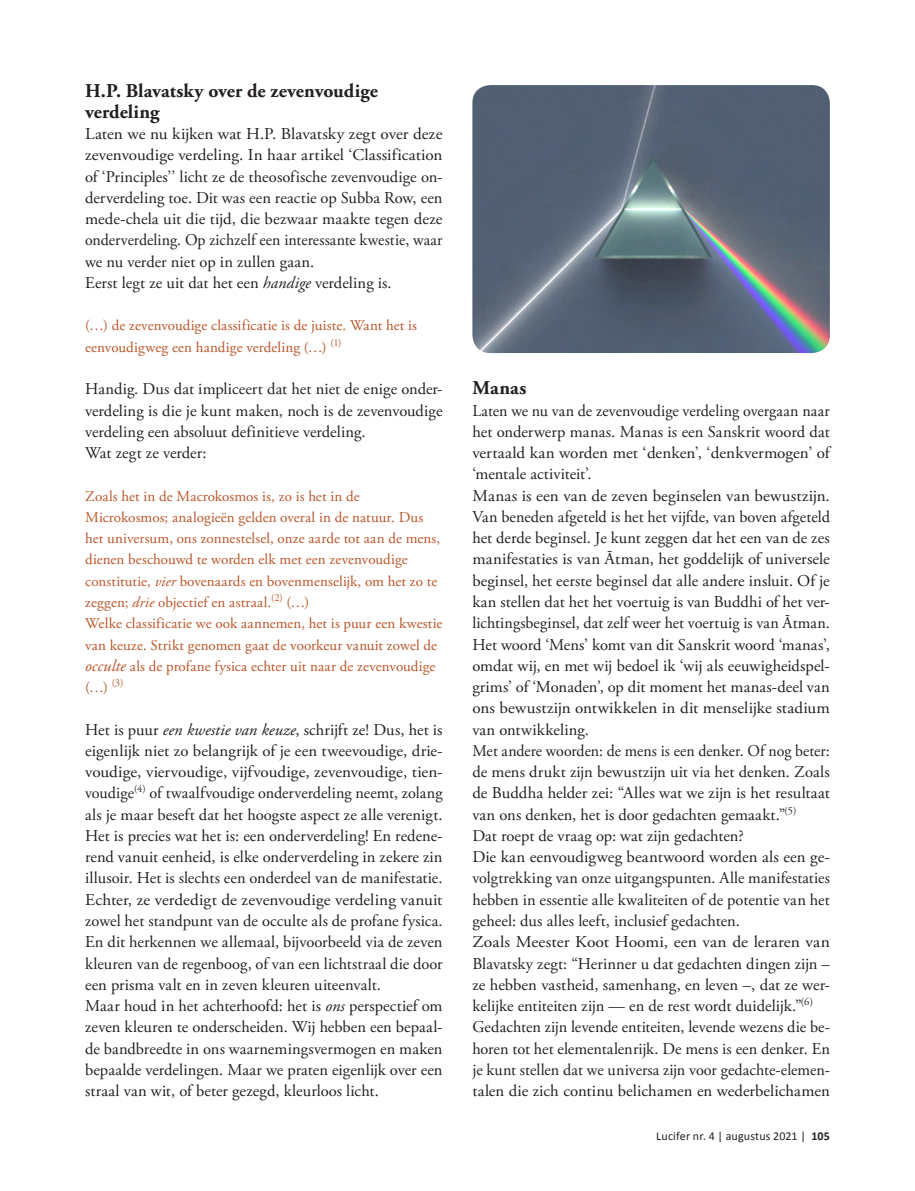
<style>
.page{position:relative;width:915px;height:1191px;background:#fff}
.page>*{position:absolute;margin:0;border:0;box-sizing:border-box;transform-origin:0 0}
.Artikel_-_tussenko{font:700 19.5px/21.3px "Adobe Garamond Pro";letter-spacing:.005em;color:#231f20}
.Artikel_-_plat_-_2{font:16.5px/21.3px "Adobe Garamond Pro";letter-spacing:.005em;color:#231f20;text-align:justify}
.Artikel_-_plat_-_2-2{font:16.5px/21.3px "Adobe Garamond Pro";letter-spacing:.005em;color:#231f20;text-align:justify;scale:1.04 1}
.Artikel_-_plat_-_2-3{font:16.5px/21.3px "Adobe Garamond Pro";letter-spacing:.005em;color:#231f20;text-align:justify;scale:.96 1}
.Artikel_-_plat_-_2-4{font:16.5px/21.3px "Adobe Garamond Pro";letter-spacing:.005em;color:#231f20;text-align:justify;scale:1.06 1}
.Artikel_-_citaat{font:15px/21.3px "Adobe Garamond Pro";letter-spacing:.005em;color:#b95529}
.t1{font:12px "Calibri";letter-spacing:.01em;color:#231f20}
.s1{font-style:italic}
.s2{font-style:italic;font-size:16.5px}
.s3{font-weight:700}
</style>
<div class="page">
<img style="left:472px;top:85px;width:357px;height:268px">
<p class="Artikel_-_tussenko" style="left:85px;top:80px;width:294px">H.P. Blavatsky over de zevenvoudige verdeling</p>
<p class="Artikel_-_plat_-_2-2" style="left:85px;top:124px;width:345px">Laten we nu kijken wat H.P. Blavatsky zegt over deze zevenvoudige verdeling. In haar artikel ‘Classification of ‘Principles’’ licht ze de theosofische zevenvoudige on&shy;derverdeling toe. Dit was een reactie op Subba Row, een mede-chela uit die tijd, die bezwaar maakte tegen deze onderverdeling. Op zichzelf een interessante kwestie, waar we nu verder niet op in zullen gaan.</p>
<p class="Artikel_-_plat_-_2" style="left:85px;top:273px;width:308px">Eerst legt ze uit dat het een <span class="s1">handige</span> verdeling is.</p>
<p class="Artikel_-_citaat" style="left:85px;top:316px;width:333px">(…) de zevenvoudige classificatie is de juiste. Want het is eenvoudigweg een handige verdeling (…) <sup>(1)</sup></p>
<p class="Artikel_-_plat_-_2" style="left:85px;top:379px;width:359px">Handig. Dus dat impliceert dat het niet de enige onder&shy;verdeling is die je kunt maken, noch is de zevenvoudige verdeling een absoluut definitieve verdeling.</p>
<p class="Artikel_-_plat_-_2" style="left:85px;top:443px;width:123px">Wat zegt ze verder:</p>
<p class="Artikel_-_citaat" style="left:85px;top:486px;width:356px">Zoals het in de Macrokosmos is, zo is het in de Microkosmos; analogieën gelden overal in de natuur. Dus het universum, ons zonnestelsel, onze aarde tot aan de mens, dienen beschouwd te worden elk met een zevenvoudige constitutie, <span class="s1">vier</span> bovenaards en bovenmenselijk, om het zo te zeggen; <span class="s1">drie</span> objectief en astraal.<sup>(2)</sup> (…)</p>
<p class="Artikel_-_citaat" style="left:85px;top:613px;width:359px">Welke classificatie we ook aannemen, het is puur een kwestie van keuze. Strikt genomen gaat de voorkeur vanuit zowel de <span class="s2">occulte</span> als de profane fysica echter uit naar de zevenvoudige (…) <sup>(3)</sup></p>
<p class="Artikel_-_plat_-_2" style="left:85px;top:719px;width:359px">Het is puur <span class="s1">een kwestie van keuze</span>, schrijft ze! Dus, het is eigenlijk niet zo belangrijk of je een tweevoudige, drie&shy;voudige, viervoudige, vijfvoudige, zevenvoudige, tien&shy;voudige<sup>(4)</sup> of twaalfvoudige onderverdeling neemt, zolang als je maar beseft dat het hoogste aspect ze alle verenigt.<br>Het is precies wat het is: een onderverdeling! En redene&shy;rend vanuit eenheid, is elke onderverdeling in zekere zin illusoir. Het is slechts een onderdeel van de manifestatie.</p>
<p class="Artikel_-_plat_-_2-2" style="left:85px;top:889px;width:345px">Echter, ze verdedigt de zevenvoudige verdeling vanuit zowel het standpunt van de occulte als de profane fysica.</p>
<p class="Artikel_-_plat_-_2" style="left:85px;top:932px;width:359px">En dit herkennen we allemaal, bijvoorbeeld via de zeven kleuren van de regenboog, of van een lichtstraal die door een prisma valt en in zeven kleuren uiteenvalt.</p>
<p class="Artikel_-_plat_-_2" style="left:85px;top:995px;width:359px">Maar houd in het achterhoofd: het is <span class="s1">ons</span> perspectief om zeven kleuren te onderscheiden. Wij hebben een bepaal&shy;de bandbreedte in ons waarnemingsvermogen en maken bepaalde verdelingen. Maar we praten eigenlijk over een straal van wit, of beter gezegd, kleurloos licht.</p>
<p class="Artikel_-_tussenko" style="left:472px;top:378px;width:55px">Manas</p>
<p class="Artikel_-_plat_-_2" style="left:472px;top:400px;width:359px">Laten we nu van de zevenvoudige verdeling overgaan naar het onderwerp manas. Manas is een Sanskrit woord dat vertaald kan worden met ‘denken’, ‘denkvermogen’ of ‘mentale activiteit’.</p>
<p class="Artikel_-_plat_-_2" style="left:472px;top:485px;width:359px">Manas is een van de zeven beginselen van bewustzijn.<br>Van beneden afgeteld is het het vijfde, van boven afgeteld het derde beginsel. Je kunt zeggen dat het een van de zes manifestaties is van Ātman, het goddelijk of universele beginsel, het eerste beginsel dat alle andere insluit. Of je kan stellen dat het het voertuig is van Buddhi of het ver&shy;lichtingsbeginsel, dat zelf weer het voertuig is van Ātman.</p>
<p class="Artikel_-_plat_-_2" style="left:472px;top:634px;width:359px">Het woord ‘Mens’ komt van dit Sanskrit woord ‘manas’, omdat wij, en met wij bedoel ik ‘wij als eeuwigheidspel&shy;grims’ of ‘Monaden’, op dit moment het manas-deel van ons bewustzijn ontwikkelen in dit menselijke stadium van ontwikkeling.</p>
<p class="Artikel_-_plat_-_2-3" style="left:472px;top:740px;width:374px">Met andere woorden: de mens is een denker. Of nog beter: de mens drukt zijn bewustzijn uit via het denken. Zoals de Buddha helder zei: “Alles wat we zijn is het resultaat van ons denken, het is door gedachten gemaakt.”<sup>(5)</sup></p>
<p class="Artikel_-_plat_-_2" style="left:472px;top:825px;width:273px">Dat roept de vraag op: wat zijn gedachten?</p>
<p class="Artikel_-_plat_-_2" style="left:472px;top:847px;width:359px">Die kan eenvoudigweg beantwoord worden als een ge&shy;volgtrekking van onze uitgangspunten. Alle manifestaties hebben in essentie alle kwaliteiten of de potentie van het geheel: dus alles leeft, inclusief gedachten.</p>
<p class="Artikel_-_plat_-_2-4" style="left:472px;top:932px;width:339px">Zoals Meester Koot Hoomi, een van de leraren van Blavatsky zegt: “Herinner u dat gedachten dingen zijn – ze hebben vastheid, samenhang, en leven –, dat ze wer&shy;kelijke entiteiten zijn — en de rest wordt duidelijk.”<sup>(6)</sup></p>
<p class="Artikel_-_plat_-_2" style="left:472px;top:1017px;width:359px">Gedachten zijn levende entiteiten, levende wezens die be&shy;horen tot het elementalenrijk. De mens is een denker. En je kunt stellen dat we universa zijn voor gedachte-elemen&shy;talen die zich continu belichamen en wederbelichamen</p>
<p class="t1" style="left:656px;top:1128px;width:175px">Lucifer nr. 4 | augustus 2021 | <span class="s3">105</span></p>
</div>
